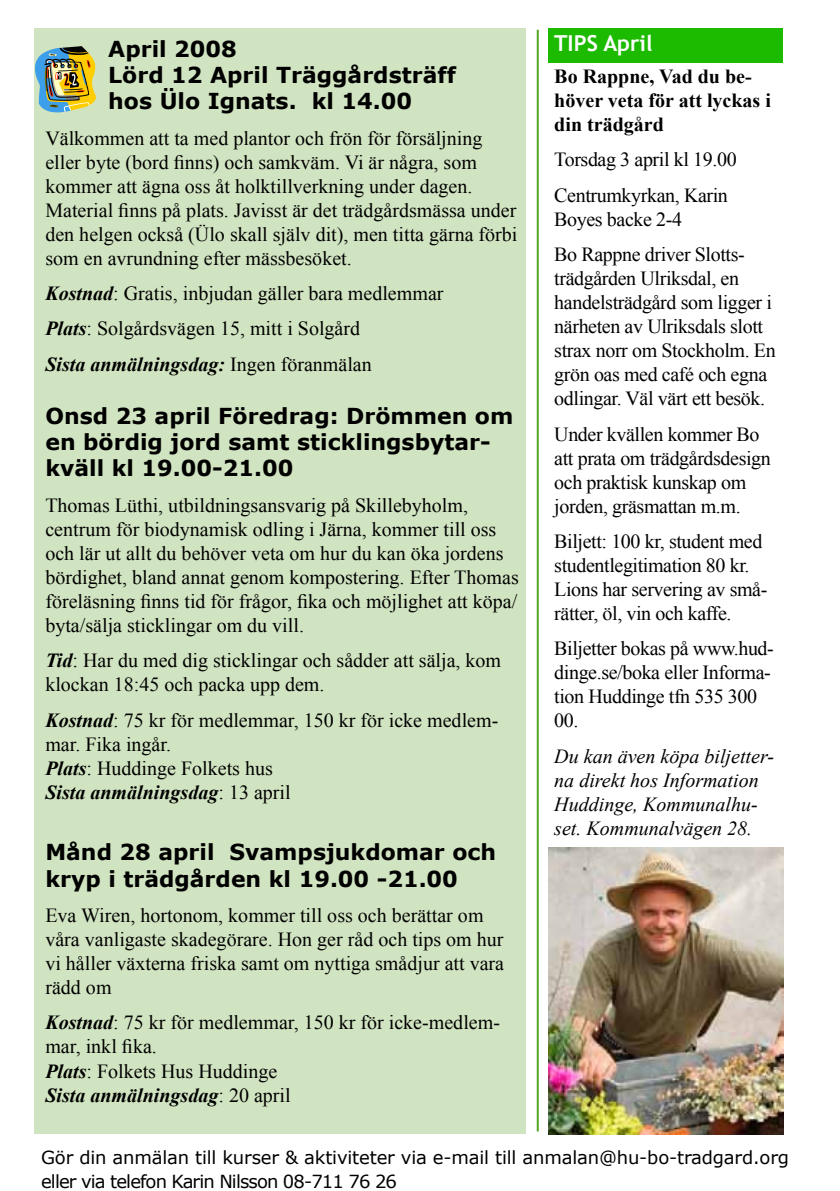
<style>
.page{position:relative;width:840px;height:1191px;background:#fff}
.page>*{position:absolute;margin:0;border:0;box-sizing:border-box;transform-origin:0 0}
.t1{font:700 22px/26.4px "Verdana";color:#000}
.t2{font:700 22px "Trebuchet MS";color:#fff}
.t3{font:20px/24px "Times New Roman";color:#000}
.t4{font:20px/24px "Times New Roman";letter-spacing:-.02em;color:#000}
.t5{font:italic 20px/24px "Times New Roman";color:#000}
.t6{font:700 20px/24px "Times New Roman";color:#000}
.t7{font:18px/24px "Verdana";letter-spacing:-.01em;color:#000}
.s1{font-weight:700;font-style:italic}
</style>
<div class="page">
<div style="left:34px;top:28px;width:491px;height:1106px;background:#d1e4c1"></div>
<img style="left:35px;top:46px;width:61px;height:66px">
<img style="left:548px;top:848px;width:234px;height:286px">
<div style="left:548px;top:29px;width:234px;height:34px;background:#1dbb00"></div>
<hr style="left:536px;top:30px;width:2px;height:1101px;background:#52a625">
<p class="t1" style="left:108px;top:35px;width:349px">April 2008<br>Lörd 12 April Träggårdsträff hos Ülo Ignats. kl 14.00</p>
<p class="t3" style="left:45px;top:126px;width:473px">Välkommen att ta med plantor och frön för försäljning eller byte (bord finns) och samkväm. Vi är några, som kommer att ägna oss åt holktillverkning under dagen.<br>Material finns på plats. Javisst är det trädgårdsmässa under den helgen också (Ülo skall själv dit), men titta gärna förbi som en avrundning efter mässbesöket.</p>
<p class="t3" style="left:45px;top:275px;width:399px;line-height:35.4px"><span class="s1">Kostnad</span>: Gratis, inbjudan gäller bara medlemmar<br><span class="s1">Plats</span>: Solgårdsvägen 15, mitt i Solgård<br><span class="s1">Sista anmälningsdag:</span> Ingen föranmälan</p>
<p class="t1" style="left:45px;top:402px;width:469px">Onsd 23 april Föredrag: Drömmen om en bördig jord samt sticklingsbytar&shy;kväll kl 19.00-21.00</p>
<p class="t3" style="left:45px;top:493px;width:474px">Thomas Lüthi, utbildningsansvarig på Skillebyholm, centrum för biodynamisk odling i Järna, kommer till oss och lär ut allt du behöver veta om hur du kan öka jordens bördighet, bland annat genom kompostering. Efter Thomas föreläsning finns tid för frågor, fika och möjlighet att köpa/ byta/sälja sticklingar om du vill.</p>
<p class="t3" style="left:45px;top:648px;width:457px"><span class="s1">Tid</span>: Har du med dig sticklingar och sådder att sälja, kom klockan 18:45 och packa upp dem.</p>
<p class="t3" style="left:45px;top:707px;width:454px"><span class="s1">Kostnad</span>: 75 kr för medlemmar, 150 kr för icke medlem&shy;mar. Fika ingår.<br><span class="s1">Plats</span>: Huddinge Folkets hus<br><span class="s1">Sista anmälningsdag</span>: 13 april</p>
<p class="t1" style="left:45px;top:838px;width:452px">Månd 28 april Svampsjukdomar och kryp i trädgården kl 19.00 -21.00</p>
<p class="t3" style="left:45px;top:903px;width:460px">Eva Wiren, hortonom, kommer till oss och berättar om våra vanligaste skadegörare. Hon ger råd och tips om hur vi håller växterna friska samt om nyttiga smådjur att vara rädd om</p>
<p class="t3" style="left:45px;top:1010px;width:456px"><span class="s1">Kostnad</span>: 75 kr för medlemmar, 150 kr för icke-medlem&shy;mar, inkl fika.<br><span class="s1">Plats</span>: Folkets Hus Huddinge<br><span class="s1">Sista anmälningsdag</span>: 20 april</p>
<p class="t2" style="left:554px;top:29px;width:100px">TIPS April</p>
<p class="t6" style="left:554px;top:64px;width:218px">Bo Rappne, Vad du be&shy;höver veta för att lyckas i din trädgård</p>
<p class="t4" style="left:554px;top:142px;width:184px;line-height:35.4px">Torsdag 3 april kl 19.00<br>Centrumkyrkan, Karin</p>
<p class="t4" style="left:554px;top:201px;width:192px;line-height:35.4px">Boyes backe 2-4<br>Bo Rappne driver Slotts-</p>
<p class="t4" style="left:554px;top:266px;width:223px">trädgården Ulriksdal, en handelsträdgård som ligger i närheten av Ulriksdals slott strax norr om Stockholm. En grön oas med café och egna odlingar. Väl värt ett besök.</p>
<p class="t4" style="left:554px;top:421px;width:218px">Under kvällen kommer Bo att prata om trädgårdsdesign och praktisk kunskap om jorden, gräsmattan m.m.</p>
<p class="t4" style="left:554px;top:529px;width:214px">Biljett: 100 kr, student med studentlegitimation 80 kr.<br>Lions har servering av små&shy;rätter, öl, vin och kaffe.</p>
<p class="t4" style="left:554px;top:636px;width:221px">Biljetter bokas på www.hud&shy;dinge.se/boka eller Informa&shy;tion Huddinge tfn 535 300<br>00.</p>
<p class="t5" style="left:554px;top:743px;width:221px">Du kan även köpa biljetter&shy;na direkt hos Information<br>Huddinge, Kommunalhu&shy;set. Kommunalvägen 28.</p>
<p class="t7" style="left:41px;top:1144px;width:749px">Gör din anmälan till kurser &amp; aktiviteter via e-mail till anmalan@hu-bo-tradgard.org eller via telefon Karin Nilsson 08-711 76 26</p>
</div>
